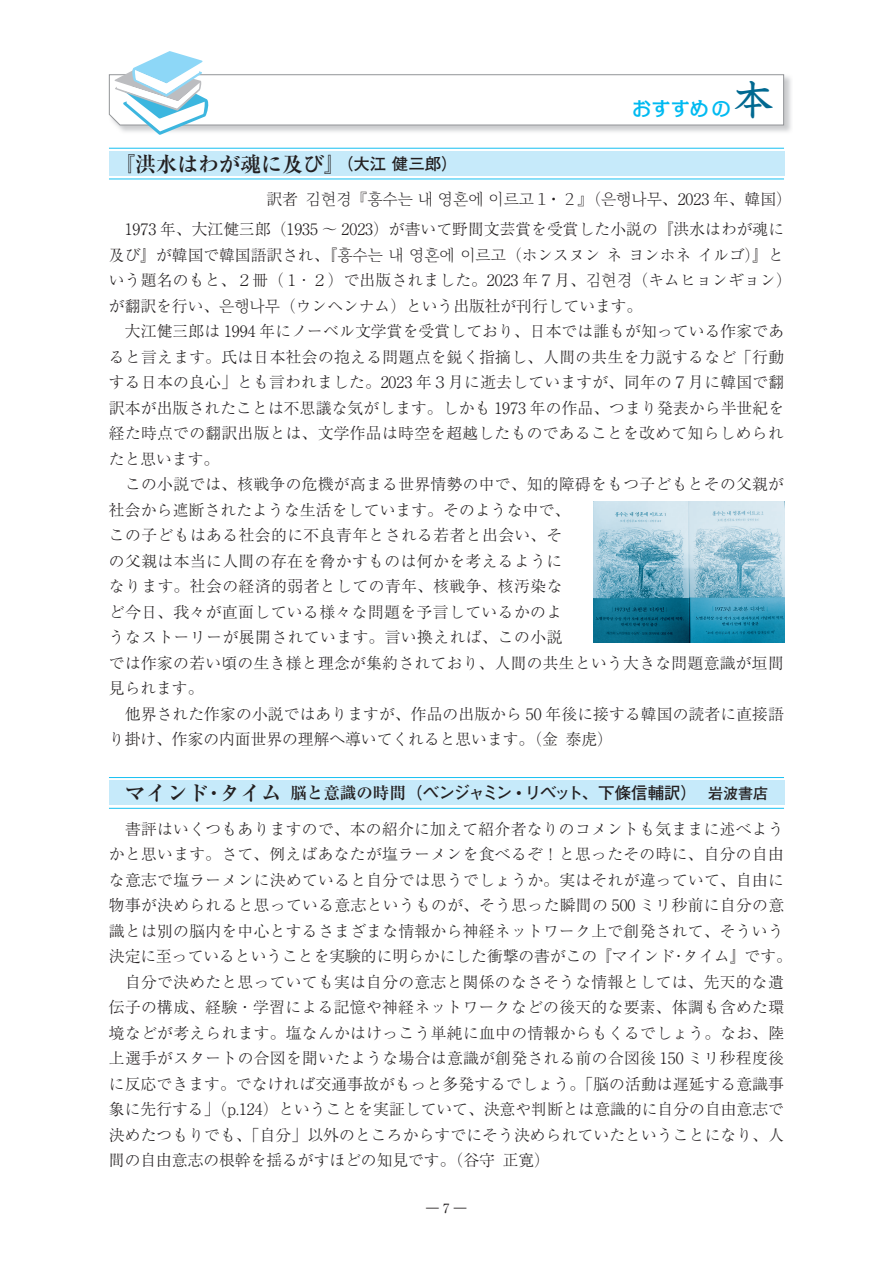
<style>
.page{position:relative;width:893px;height:1263px;background:#fff}
.page>*{position:absolute;margin:0;border:0;box-sizing:border-box;transform-origin:0 0}
.t1{font:700 21px "Ryumin Pr 6 N";color:#231f20}
.t2{font:500 19.5px "Kakumin Pro";letter-spacing:-.01em;color:#00baf1}
.t3{font:700 16.5px "Futo Go B101 Pr 6 N";color:#231f20}
.t4{font:700 16.5px "Ryumin Pr 6 N";color:#231f20}
.t5{font:300 15.75px/30px "Ryumin Pr 6 N";letter-spacing:.02em;color:#231f20}
.t6{font:300 15.75px "Ryumin Pr 6 N";color:#231f20}
.t7{font:200 15.75px "Source Han Serif";color:#231f20}
.t8{font:700 15px "Futo Go B101 Pr 6 N";color:#231f20}
.t9{font:12.75px "Ryumin Pr 6 N";color:#231f20}
.s1{font-family:"Kyoka ICA Pro";font-size:40.5px;color:#006991}
.s2{font-family:"Futo Go B101 Pr 6 N";font-size:16.5px}
.s3{font-family:"Ryumin Pr 6 N";font-weight:300}
.s4{font-family:"Source Han Serif";font-weight:200}
.s5{font-family:"Futo Go B101 Pr 6 N"}
</style>
<div class="page">
<div style="left:109px;top:152px;width:675px;height:24px;background:#c6eafa"></div>
<hr style="left:109px;top:148px;width:675px;height:1px;background:#15c0f2">
<hr style="left:109px;top:179px;width:675px;height:1px;background:#15c0f2">
<div style="left:109px;top:781px;width:675px;height:24px;background:#c6eafa"></div>
<hr style="left:109px;top:777px;width:675px;height:1px;background:#15c0f2">
<hr style="left:109px;top:808px;width:675px;height:1px;background:#15c0f2">
<img style="left:594px;top:502px;width:190px;height:140px">
<svg style="left:109px;top:51px;width:675px;height:84px"></svg>
<p class="t2" style="left:632px;top:93px;width:143px">おすすめの<span class="s1">本</span></p>
<h1 class="t1" style="left:114px;top:147px;width:241px">『洪水はわが魂に及び』<span class="s2">（</span></h1>
<p class="t7" style="left:306px;top:191px;width:487px">김현경『홍수는 내 영혼에 이르고１･２』<span class="s3">（</span>은행나무<span class="s3">、2023 年、韓国(</span></p>
<p class="t3" style="left:353px;top:150px;width:106px">大江…健三郎 . . .(</p>
<p class="t5" style="left:109px;top:183px;width:677px;text-indent:158px">訳者<br>　1973 年、大江健三郎（1935 ～ 2023）が書いて野間文芸賞を受賞した小説の『洪水はわが魂に</p>
<p class="t6" style="left:109px;top:242px;width:677px">及び』が韓国で韓国語訳され、『<span class="s4">홍수는 내 영혼에 이르고</span>（ホンスヌンネヨンホネイルゴ）』と</p>
<p class="t5" style="left:109px;top:264px;width:684px">いう題名のもと、２冊（１･２）で出版されました。2023 年７月、<span class="s4">김현경</span>（キムヒョンギョン(</p>
<p class="t6" style="left:109px;top:293px;width:535px">が翻訳を行い、<span class="s4">은행나무</span>（ウンヘンナム）という出版社が刊行しています。</p>
<p class="t5" style="left:109px;top:315px;width:677px">　大江健三郎は 1994 年にノーベル文学賞を受賞しており、日本では誰もが知っている作家であ</p>
<p class="t5" style="left:109px;top:341px;width:677px">ると言えます。氏は日本社会の抱える問題点を鋭く指摘し、人間の共生を力説するなど「行動</p>
<p class="t5" style="left:109px;top:366px;width:677px">する日本の良心」とも言われました。2023 年３月に逝去していますが、同年の７月に韓国で翻</p>
<p class="t5" style="left:109px;top:392px;width:677px">訳本が出版されたことは不思議な気がします。しかも 1973 年の作品、つまり発表から半世紀を</p>
<p class="t5" style="left:109px;top:417px;width:676px">経た時点での翻訳出版とは、文学作品は時空を超越したものであることを改めて知らしめられ</p>
<p class="t5" style="left:109px;top:443px;width:112px">たと思います。</p>
<p class="t5" style="left:109px;top:468px;width:677px">　この小説では、核戦争の危機が高まる世界情勢の中で、知的障碍をもつ子どもとその父親が</p>
<p class="t5" style="left:109px;top:494px;width:463px">社会から遮断されたような生活をしています。そのような中で、</p>
<p class="t5" style="left:109px;top:519px;width:455px">この子どもはある社会的に不良青年とされる若者と出会い、そ</p>
<p class="t5" style="left:109px;top:545px;width:455px">の父親は本当に人間の存在を脅かすものは何かを考えるように</p>
<p class="t5" style="left:109px;top:570px;width:455px">なります。社会の経済的弱者としての青年、核戦争、核汚染な</p>
<p class="t5" style="left:109px;top:596px;width:455px">ど今日、我々が直面している様々な問題を予言しているかのよ</p>
<p class="t5" style="left:109px;top:621px;width:455px">うなストーリーが展開されています。言い換えれば、この小説</p>
<p class="t5" style="left:109px;top:647px;width:676px">では作家の若い頃の生き様と理念が集約されており、人間の共生という大きな問題意識が垣間</p>
<p class="t5" style="left:109px;top:672px;width:96px">見られます。</p>
<p class="t5" style="left:109px;top:698px;width:676px">　他界された作家の小説ではありますが、作品の出版から 50 年後に接する韓国の読者に直接語</p>
<p class="t5" style="left:566px;top:723px;width:49px">泰虎(</p>
<p class="t6" style="left:109px;top:727px;width:450px">り掛け、作家の内面世界の理解へ導いてくれると思います。（金</p>
<h1 class="t1" style="left:125px;top:776px;width:86px">マインド</h1>
<p class="t5" style="left:109px;top:813px;width:676px">　書評はいくつもありますので、本の紹介に加えて紹介者なりのコメントも気ままに述べよう</p>
<p class="t5" style="left:109px;top:838px;width:676px">かと思います。さて、例えばあなたが塩ラーメンを食べるぞ！と思ったその時に、自分の自由</p>
<p class="t5" style="left:109px;top:864px;width:677px">な意志で塩ラーメンに決めていると自分では思うでしょうか。実はそれが違っていて、自由に</p>
<p class="t5" style="left:109px;top:889px;width:677px">物事が決められると思っている意志というものが、そう思った瞬間の 500 ミリ秒前に自分の意</p>
<p class="t5" style="left:109px;top:915px;width:676px">識とは別の脳内を中心とするさまざまな情報から神経ネットワーク上で創発されて、そういう</p>
<p class="t5" style="left:683px;top:940px;width:111px">タイム』です。</p>
<h1 class="t1" style="left:219px;top:776px;width:64px">タイム</h1>
<p class="t4" style="left:290px;top:780px;width:224px">脳と意識の時間<span class="s5">（ベンジャミン</span></p>
<p class="t3" style="left:525px;top:780px;width:174px">リベット、下條信輔訳）…</p>
<p class="t8" style="left:708px;top:781px;width:61px">岩波書店</p>
<h1 class="t1" style="left:203px;top:776px;width:22px">・</h1>
<h1 class="t1" style="left:509px;top:776px;width:22px">・</h1>
<p class="t6" style="left:109px;top:944px;width:567px">決定に至っているということを実験的に明らかにした衝撃の書がこの『マインド</p>
<p class="t5" style="left:109px;top:966px;width:676px">　自分で決めたと思っていても実は自分の意志と関係のなさそうな情報としては、先天的な遺</p>
<p class="t5" style="left:109px;top:991px;width:677px">伝子の構成、経験・学習による記憶や神経ネットワークなどの後天的な要素、体調も含めた環</p>
<p class="t5" style="left:109px;top:1017px;width:677px">境などが考えられます。塩なんかはけっこう単純に血中の情報からもくるでしょう。なお、陸</p>
<p class="t5" style="left:109px;top:1042px;width:676px">上選手がスタートの合図を聞いたような場合は意識が創発される前の合図後 150 ミリ秒程度後</p>
<p class="t5" style="left:109px;top:1068px;width:676px">に反応できます。でなければ交通事故がもっと多発するでしょう。「脳の活動は遅延する意識事</p>
<p class="t5" style="left:109px;top:1093px;width:676px">象に先行する」（p.124）ということを実証していて、決意や判断とは意識的に自分の自由意志で</p>
<p class="t5" style="left:109px;top:1119px;width:676px">決めたつもりでも、「自分」以外のところからすでにそう決められていたということになり、人</p>
<p class="t5" style="left:503px;top:1144px;width:49px">正寛(</p>
<p class="t5" style="left:671px;top:940px;width:17px">・</p>
<p class="t6" style="left:109px;top:1148px;width:387px">間の自由意志の根幹を揺るがすほどの知見です。（谷守</p>
<p class="t9" style="left:426px;top:1198px;width:42px">― ―7</p>
</div>
